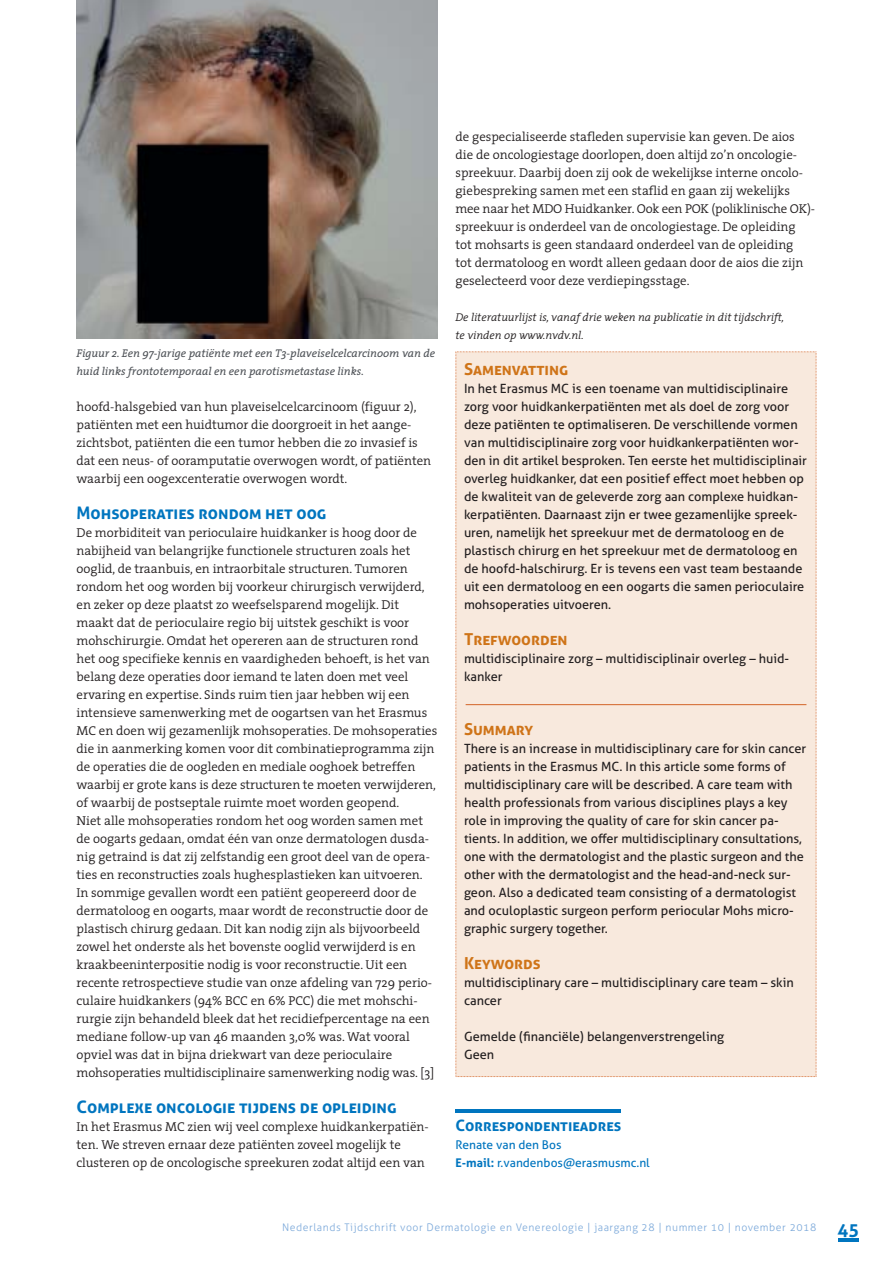
<style>
.page{position:relative;width:893px;height:1263px;background:#fff}
.page>*{position:absolute;margin:0;border:0;box-sizing:border-box;transform-origin:0 0}
.t1{font:700 17.25px "Aller";color:#0075bf}
.t2{font:700 16.5px "Aller";color:#cf7418}
.t3{font:700 15.75px "Aller";color:#0075bf}
.t4{font:300 12.9px/18px "The Serif";color:#231f20}
.t5{font:12.75px/18px "Aller";color:#231f20}
.t6{font:12px/18px "Aller";color:#0075bf}
.t7{font:italic 11.25px/18px "The Serif";color:#4d5156}
.t8{font:italic 300 11.25px/18px "The Serif";color:#231f20}
.t9{font:300 10.5px "Aller";letter-spacing:.05em;color:#7ca9da}
.s1{font-weight:700}
.s2{font-weight:700;font-size:18px;color:#0075bf}
</style>
<div class="page">
<hr style="left:838px;top:1238px;width:21px;height:3px;background:#0075bf">
<div style="left:455px;top:351px;width:362px;height:726px;background:#f8e9dd"></div>
<hr style="left:466px;top:704px;width:340px;height:1px;background:#d36427">
<hr style="left:455px;top:1109px;width:166px;height:4px;background:#0075bf">
<img style="left:77px;top:0;width:360px;height:339px">
<p class="t4" style="left:455px;top:129px;width:361px">de gespecialiseerde stafleden supervisie kan geven. De aios die de oncologiestage doorlopen, doen altijd zo’n oncologie&shy;spreekuur. Daarbij doen zij ook de wekelijkse interne oncolo&shy;giebespreking samen met een staflid en gaan zij wekelijks mee naar het MDO Huidkanker. Ook een POK (poliklinische OK)- spreekuur is onderdeel van de oncologiestage. De opleiding tot mohsarts is geen standaard onderdeel van de opleiding<br>tot dermatoloog en wordt alleen gedaan door de aios die zijn geselecteerd voor deze verdiepingsstage.</p>
<p class="t7" style="left:77px;top:345px;width:360px">Figuur 2. Een 97-jarige patiënte met een T3-plaveiselcelcarcinoom van de huid links frontotemporaal en een parotismetastase links.</p>
<p class="t4" style="left:77px;top:399px;width:356px">hoofd-halsgebied van hun plaveiselcelcarcinoom (figuur 2), patiënten met een huidtumor die doorgroeit in het aange&shy;zichtsbot, patiënten die een tumor hebben die zo invasief is dat een neus- of ooramputatie overwogen wordt, of patiënten waarbij een oogexcenteratie overwogen wordt.</p>
<h1 class="t1" style="left:77px;top:506px;width:251px">Mohsoperaties rondom het oog</h1>
<p class="t4" style="left:77px;top:525px;width:362px">De morbiditeit van perioculaire huidkanker is hoog door de nabijheid van belangrijke functionele structuren zoals het ooglid, de traanbuis, en intraorbitale structuren. Tumoren rondom het oog worden bij voorkeur chirurgisch verwijderd, en zeker op deze plaatst zo weefselsparend mogelijk. Dit maakt dat de perioculaire regio bij uitstek geschikt is voor mohschirurgie. Omdat het opereren aan de structuren rond het oog specifieke kennis en vaardigheden behoeft, is het van belang deze operaties door iemand te laten doen met veel ervaring en expertise. Sinds ruim tien jaar hebben wij een intensieve samenwerking met de oogartsen van het Erasmus MC en doen wij gezamenlijk mohsoperaties. De mohsoperaties die in aanmerking komen voor dit combinatieprogramma zijn de operaties die de oogleden en mediale ooghoek betreffen waarbij er grote kans is deze structuren te moeten verwijderen, of waarbij de postseptale ruimte moet worden geopend.<br>Niet alle mohsoperaties rondom het oog worden samen met de oogarts gedaan, omdat één van onze dermatologen dusda&shy;nig getraind is dat zij zelfstandig een groot deel van de opera&shy;ties en reconstructies zoals hughesplastieken kan uitvoeren.<br>In sommige gevallen wordt een patiënt geopereerd door de dermatoloog en oogarts, maar wordt de reconstructie door de plastisch chirurg gedaan. Dit kan nodig zijn als bijvoorbeeld zowel het onderste als het bovenste ooglid verwijderd is en kraakbeeninterpositie nodig is voor reconstructie. Uit een recente retrospectieve studie van onze afdeling van 729 perio&shy;culaire huidkankers (94% BCC en 6% PCC) die met mohschi&shy;rurgie zijn behandeld bleek dat het recidiefpercentage na een mediane follow-up van 46 maanden 3,0% was. Wat vooral opviel was dat in bijna driekwart van deze perioculaire mohsoperaties multidisciplinaire samenwerking nodig was. [3]</p>
<h1 class="t1" style="left:77px;top:1100px;width:322px">Complexe oncologie tijdens de opleiding</h1>
<p class="t4" style="left:77px;top:1119px;width:354px">In het Erasmus MC zien wij veel complexe huidkankerpatiën&shy;ten. We streven ernaar deze patiënten zoveel mogelijk te clusteren op de oncologische spreekuren zodat altijd een van</p>
<p class="t8" style="left:455px;top:309px;width:330px">De literatuurlijst is, vanaf drie weken na publicatie in dit tijdschrift, te vinden op www.nvdv.nl.</p>
<p class="t2" style="left:464px;top:363px;width:106px">Samenvatting</p>
<p class="t5" style="left:464px;top:381px;width:344px">In het Erasmus MC is een toename van multidisciplinaire zorg voor huidkankerpatiënten met als doel de zorg voor deze patiënten te optimaliseren. De verschillende vormen van multidisciplinaire zorg voor huidkankerpatiënten wor&shy;den in dit artikel besproken. Ten eerste het multidisciplinair overleg huidkanker, dat een positief effect moet hebben op de kwaliteit van de geleverde zorg aan complexe huidkan&shy;kerpatiënten. Daarnaast zijn er twee gezamenlijke spreek&shy;uren, namelijk het spreekuur met de dermatoloog en de plastisch chirurg en het spreekuur met de dermatoloog en de hoofd-halschirurg. Er is tevens een vast team bestaande uit een dermatoloog en een oogarts die samen perioculaire mohsoperaties uitvoeren.</p>
<p class="t2" style="left:464px;top:633px;width:105px">Trefwoorden</p>
<p class="t5" style="left:464px;top:651px;width:327px">multidisciplinaire zorg – multidisciplinair overleg – huid&shy;kanker</p>
<p class="t2" style="left:464px;top:723px;width:71px">Summary</p>
<p class="t5" style="left:464px;top:741px;width:344px">There is an increase in multidisciplinary care for skin cancer patients in the Erasmus MC. In this article some forms of multidisciplinary care will be described. A care team with health professionals from various disciplines plays a key role in improving the quality of care for skin cancer pa&shy;tients. In addition, we offer multidisciplinary consultations, one with the dermatologist and the plastic surgeon and the other with the dermatologist and the head-and-neck sur&shy;geon. Also a dedicated team consisting of a dermatologist and oculoplastic surgeon perform periocular Mohs micro&shy;graphic surgery together.</p>
<p class="t2" style="left:464px;top:957px;width:78px">Keywords</p>
<p class="t5" style="left:464px;top:975px;width:331px">multidisciplinary care – multidisciplinary care team – skin cancer</p>
<p class="t5" style="left:464px;top:1029px;width:262px">Gemelde (financiële) belangenverstrengeling<br>Geen</p>
<p class="t3" style="left:455px;top:1119px;width:167px">Correspondentieadres</p>
<p class="t6" style="left:455px;top:1137px;width:196px">Renate van den Bos<br><span class="s1">E-mail:</span> r.vandenbos@erasmusmc.nl</p>
<p class="t9" style="left:282px;top:1223px;width:578px">Nederlands Tijdschrift voor Dermatologie en Venereologie | jaargang 28 | nummer 10 | november 2018 <span class="s2">45</span></p>
</div>
